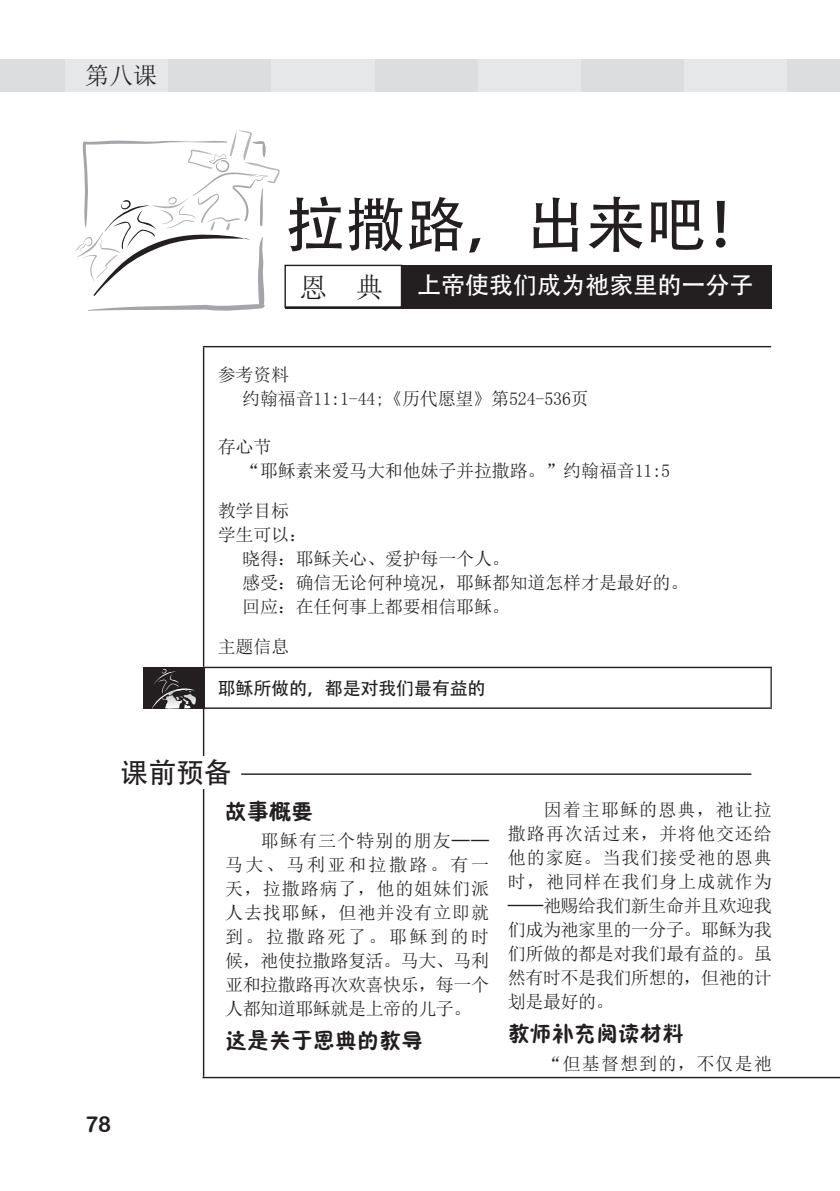
<style>
.page{position:relative;width:840px;height:1191px;background:#fff}
.page>*{position:absolute;margin:0;border:0;box-sizing:border-box;transform-origin:0 0}
.大標{font:60px "Adobe Heiti Std";color:#231f20}
.內文{font:28px "Adobe Heiti Std";color:#231f20}
.t1{font:24px "Adobe Heiti Std";color:#fff}
.t2{font:24px "Sim Sun";color:#231f20}
.总结{font:22px "FZSEJW GB1 0";color:#231f20}
.t3{font:22px "Arial Rounded MT Bold";color:#231f20}
.內文空前字{font:18px/24px "Sim Sun";letter-spacing:-.01em;color:#231f20;text-align:justify}
.框內內文{font:18px "Sim Sun";letter-spacing:-.01em;color:#231f20}
.內文小字{font:18px "Adobe Heiti Std";letter-spacing:-.01em;color:#231f20}
.內文空前字-2{font:18px "Sim Sun";letter-spacing:.06em;color:#231f20}
.s1{font-family:"Sim Sun";font-size:28px;color:#231f20}
</style>
<div class="page">
<div style="left:0;top:60px;width:66px;height:32px;background:#dcdddf"></div>
<div style="left:66px;top:60px;width:103px;height:32px;background:#e6e7e9"></div>
<div style="left:169px;top:60px;width:103px;height:32px;background:#dcdddf"></div>
<div style="left:272px;top:60px;width:103px;height:32px;background:#e6e7e9"></div>
<div style="left:375px;top:60px;width:103px;height:32px;background:#dcdddf"></div>
<div style="left:478px;top:60px;width:103px;height:32px;background:#e6e7e9"></div>
<div style="left:581px;top:60px;width:103px;height:32px;background:#dcdddf"></div>
<div style="left:684px;top:60px;width:103px;height:32px;background:#e6e7e9"></div>
<div style="left:787px;top:60px;width:52px;height:32px;background:#dcdddf"></div>
<svg style="left:75px;top:130px;width:204px;height:181px"></svg>
<div style="left:285px;top:265px;width:486px;height:43px;background:#231f20"></div>
<div style="left:285px;top:265px;width:116px;height:42px;background:#fff"></div>
<div style="left:284px;top:265px;width:118px;height:43px;border:1px solid #231f20"></div>
<hr style="left:203px;top:707px;width:568px;height:2px;background:#231f20">
<hr style="left:770px;top:668px;width:1px;height:39px;background:#373738">
<hr style="left:203px;top:346px;width:567px;height:1px;background:#231f20">
<hr style="left:203px;top:347px;width:1px;height:319px;background:#231f20">
<hr style="left:203px;top:666px;width:568px;height:2px;background:#231f20">
<hr style="left:203px;top:709px;width:1px;height:367px;background:#231f20">
<div style="left:85px;top:756px;width:282px;height:32px;background:#fff"></div>
<hr style="left:241px;top:773px;width:510px;height:2px;background:#231f20">
<hr style="left:202px;top:1076px;width:637px;height:2px;background:#231f20">
<div style="left:143px;top:667px;width:61px;height:42px;background:#231f20"></div>
<svg style="left:152px;top:669px;width:44px;height:40px"></svg>
<h3 class="t2" style="left:85px;top:64px;width:73px">第八课</h3>
<p class="大標" style="left:285px;top:189px;width:481px">拉撒路，出来吧！</p>
<h3 class="t1" style="left:299px;top:271px;width:455px"><span class="s1">恩　典</span> 上帝使我们成为祂家里的一分子</h3>
<p class="框內內文" style="left:218px;top:365px;width:73px">参考资料</p>
<p class="內文空前字" style="left:242px;top:386px;width:348px">约翰福音11:1-44;《历代愿望》第524-536页</p>
<p class="框內內文" style="left:218px;top:437px;width:55px">存心节</p>
<p class="內文空前字" style="left:242px;top:458px;width:429px">“耶稣素来爱马大和他妹子并拉撒路。”约翰福音11:5</p>
<p class="框內內文" style="left:218px;top:501px;width:73px">教学目标</p>
<p class="框內內文" style="left:218px;top:525px;width:91px">学生可以：</p>
<p class="內文空前字" style="left:242px;top:546px;width:269px">晓得：耶稣关心、爱护每一个人。</p>
<p class="內文空前字" style="left:242px;top:570px;width:447px">感受：确信无论何种境况，耶稣都知道怎样才是最好的。</p>
<p class="內文空前字" style="left:242px;top:594px;width:269px">回应：在任何事上都要相信耶稣。</p>
<p class="框內內文" style="left:218px;top:637px;width:73px">主题信息</p>
<p class="內文小字" style="left:218px;top:677px;width:269px">耶稣所做的，都是对我们最有益的</p>
<p class="內文" style="left:120px;top:756px;width:113px">课前预备</p>
<p class="总结" style="left:225px;top:799px;width:89px">故事概要</p>
<p class="內文空前字" style="left:225px;top:828px;width:265px;text-indent:36px">耶稣有三个特别的朋友──马大、马利亚和拉撒路。有一天，拉撒路病了，他的姐妹们派人去找耶稣，但祂并没有立即就到。拉撒路死了。耶稣到的时候，祂使拉撒路复活。马大、马利亚和拉撒路再次欢喜快乐，每一个人都知道耶稣就是上帝的儿子。</p>
<p class="总结" style="left:225px;top:1028px;width:199px">这是关于恩典的教导</p>
<p class="t3" style="left:85px;top:1110px;width:28px">78</p>
<p class="內文空前字" style="left:507px;top:797px;width:265px;text-indent:36px">因着主耶稣的恩典，祂让拉撒路再次活过来，并将他交还给他的家庭。当我们接受祂的恩典时，祂同样在我们身上成就作为──祂赐给我们新生命并且欢迎我们成为祂家里的一分子。耶稣为我们所做的都是对我们最有益的。虽然有时不是我们所想的，但祂的计划是最好的。</p>
<p class="总结" style="left:507px;top:1021px;width:177px">教师补充阅读材料</p>
<p class="內文空前字-2" style="left:543px;top:1054px;width:229px">“但基督想到的，不仅是祂</p>
</div>
